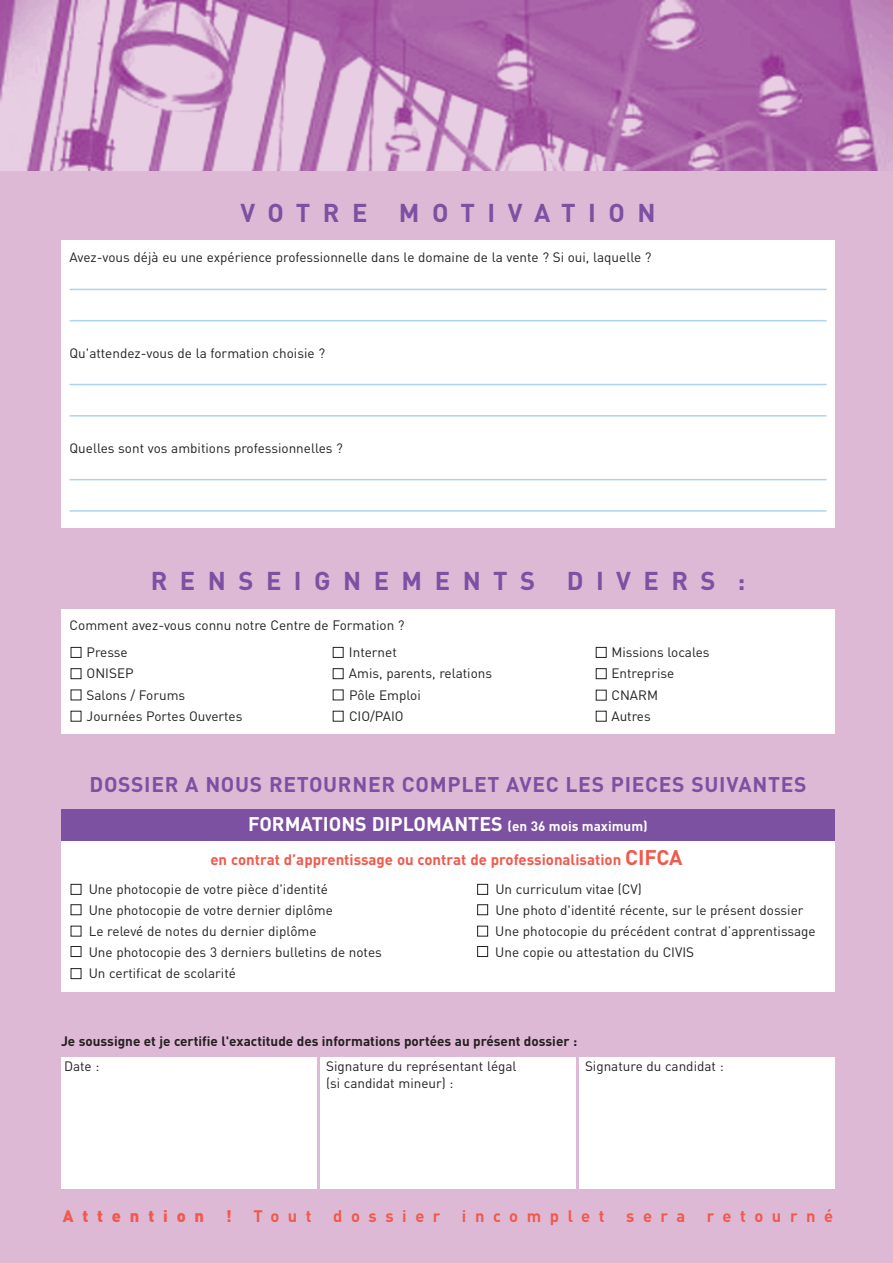
<style>
.page{position:relative;width:893px;height:1263px;background:#deb9d6}
.page>*{position:absolute;margin:0;border:0;box-sizing:border-box;transform-origin:0 0}
.t1{font:700 25.5px "DIN";letter-spacing:.49em;color:#7c51a1}
.t2{font:700 21px "DIN";letter-spacing:.035em;color:#7c51a1}
.t3{font:700 19.5px "DIN";color:#fff}
.t4{font:700 16.5px "DIN";letter-spacing:.52em;color:#f0594d}
.t5{font:900 16.5px "DIN";letter-spacing:.535em;color:#f0594d}
.t6{font:700 15px "DIN";color:#f0594d}
.t7{font:13.5px/21.6px "DIN";color:#231f20}
.t8{font:700 13.5px "DIN";color:#231f20}
.s1{font-size:13.5px}
.s2{font-size:21px}
</style>
<div class="page">
<div style="left:61px;top:240px;width:774px;height:287px;background:#fff"></div>
<div style="left:61px;top:609px;width:774px;height:125px;background:#fff"></div>
<hr style="left:70px;top:289px;width:756px;height:1px;background:#aad5f1">
<hr style="left:70px;top:320px;width:756px;height:1px;background:#aad5f1">
<hr style="left:70px;top:384px;width:756px;height:1px;background:#aad5f1">
<hr style="left:70px;top:415px;width:756px;height:2px;background:#aad5f1">
<hr style="left:70px;top:479px;width:756px;height:1px;background:#aad5f1">
<hr style="left:70px;top:510px;width:756px;height:2px;background:#aad5f1">
<div style="left:61px;top:811px;width:774px;height:181px;background:#fff"></div>
<div style="left:61px;top:1057px;width:255px;height:132px;background:#fff"></div>
<div style="left:320px;top:1057px;width:256px;height:132px;background:#fff"></div>
<div style="left:580px;top:1057px;width:255px;height:132px;background:#fff"></div>
<div style="left:61px;top:809px;width:774px;height:32px;background:#7c51a1"></div>
<div style="left:71px;top:884px;width:10px;height:11px;border:1px solid #231f20"></div>
<div style="left:71px;top:904px;width:10px;height:11px;border:1px solid #231f20"></div>
<div style="left:71px;top:946px;width:10px;height:11px;border:1px solid #231f20"></div>
<div style="left:477px;top:884px;width:11px;height:11px;border:1px solid #231f20"></div>
<div style="left:477px;top:904px;width:11px;height:11px;border:1px solid #231f20"></div>
<div style="left:477px;top:926px;width:11px;height:10px;border:1px solid #231f20"></div>
<div style="left:477px;top:946px;width:11px;height:11px;border:1px solid #231f20"></div>
<div style="left:71px;top:968px;width:10px;height:11px;border:1px solid #231f20"></div>
<div style="left:71px;top:647px;width:10px;height:11px;border:1px solid #231f20"></div>
<div style="left:71px;top:668px;width:10px;height:11px;border:1px solid #231f20"></div>
<div style="left:333px;top:647px;width:10px;height:11px;border:1px solid #231f20"></div>
<div style="left:333px;top:668px;width:10px;height:11px;border:1px solid #231f20"></div>
<div style="left:596px;top:647px;width:10px;height:11px;border:1px solid #231f20"></div>
<div style="left:596px;top:668px;width:10px;height:11px;border:1px solid #231f20"></div>
<img style="left:0;top:0;width:893px;height:170px">
<h1 class="t1" style="left:241px;top:196px;width:416px">VOTRE MOTIVATION</h1>
<p class="t7" style="left:70px;top:246px;width:583px">Avez-vous déjà eu une expérience professionnelle dans le domaine de la vente ? Si oui, laquelle ?</p>
<p class="t7" style="left:70px;top:342px;width:257px">Qu'attendez-vous de la formation choisie ?</p>
<p class="t7" style="left:70px;top:437px;width:275px">Quelles sont vos ambitions professionnelles ?</p>
<h1 class="t1" style="left:151px;top:564px;width:596px">RENSEIGNEMENTS DIVERS :</h1>
<p class="t7" style="left:87px;top:612px;width:320px;line-height:26.5px;text-indent:-17px">Comment avez-vous connu notre Centre de Formation ?<br>Presse</p>
<p class="t7" style="left:87px;top:662px;width:157px">ONISEP<br>Salons / Forums<br>Journées Portes Ouvertes</p>
<p class="t7" style="left:349px;top:641px;width:145px">Internet<br>Amis, parents, relations<br>Pôle Emploi<br>CIO/PAIO</p>
<p class="t7" style="left:611px;top:641px;width:100px">Missions locales<br>Entreprise<br>CNARM<br>Autres</p>
<h2 class="t2" style="left:89px;top:771px;width:719px">DOSSIER A NOUS RETOURNER COMPLET AVEC LES PIECES SUIVANTES</h2>
<h3 class="t3" style="left:248px;top:811px;width:401px">FORMATIONS DIPLOMANTES <span class="s1">(en 36 mois maximum)</span></h3>
<p class="t6" style="left:210px;top:850px;width:474px">en contrat d’apprentissage ou contrat de professionalisation <span class="s2">CIFCA</span></p>
<p class="t7" style="left:89px;top:878px;width:295px;line-height:21px">Une photocopie de votre pièce d'identité<br>Une photocopie de votre dernier diplôme<br>Le relevé de notes du dernier diplôme<br>Une photocopie des 3 derniers bulletins de notes Un certificat de scolarité</p>
<p class="t7" style="left:495px;top:878px;width:322px;line-height:21px">Un curriculum vitae (CV)<br>Une photo d'identité récente, sur le présent dossier Une photocopie du précédent contrat d’apprentissage Une copie ou attestation du CIVIS</p>
<p class="t8" style="left:61px;top:1032px;width:518px">Je soussigne et je certifie l'exactitude des informations portées au présent dossier :</p>
<p class="t7" style="left:64px;top:1055px;width:37px">Date :</p>
<p class="t7" style="left:326px;top:1058px;width:192px;line-height:16.5px">Signature du représentant légal (si candidat mineur) :</p>
<p class="t7" style="left:585px;top:1055px;width:140px">Signature du candidat :</p>
<p class="t5" style="left:63px;top:1205px;width:143px">Attention</p>
<p class="t5" style="left:226px;top:1205px;width:8px">!</p>
<p class="t4" style="left:253px;top:1205px;width:60px">Tout</p>
<p class="t4" style="left:333px;top:1205px;width:109px">dossier</p>
<p class="t4" style="left:462px;top:1205px;width:144px">incomplet</p>
<p class="t4" style="left:626px;top:1205px;width:61px">sera</p>
<p class="t4" style="left:707px;top:1205px;width:128px">retourné</p>
</div>
